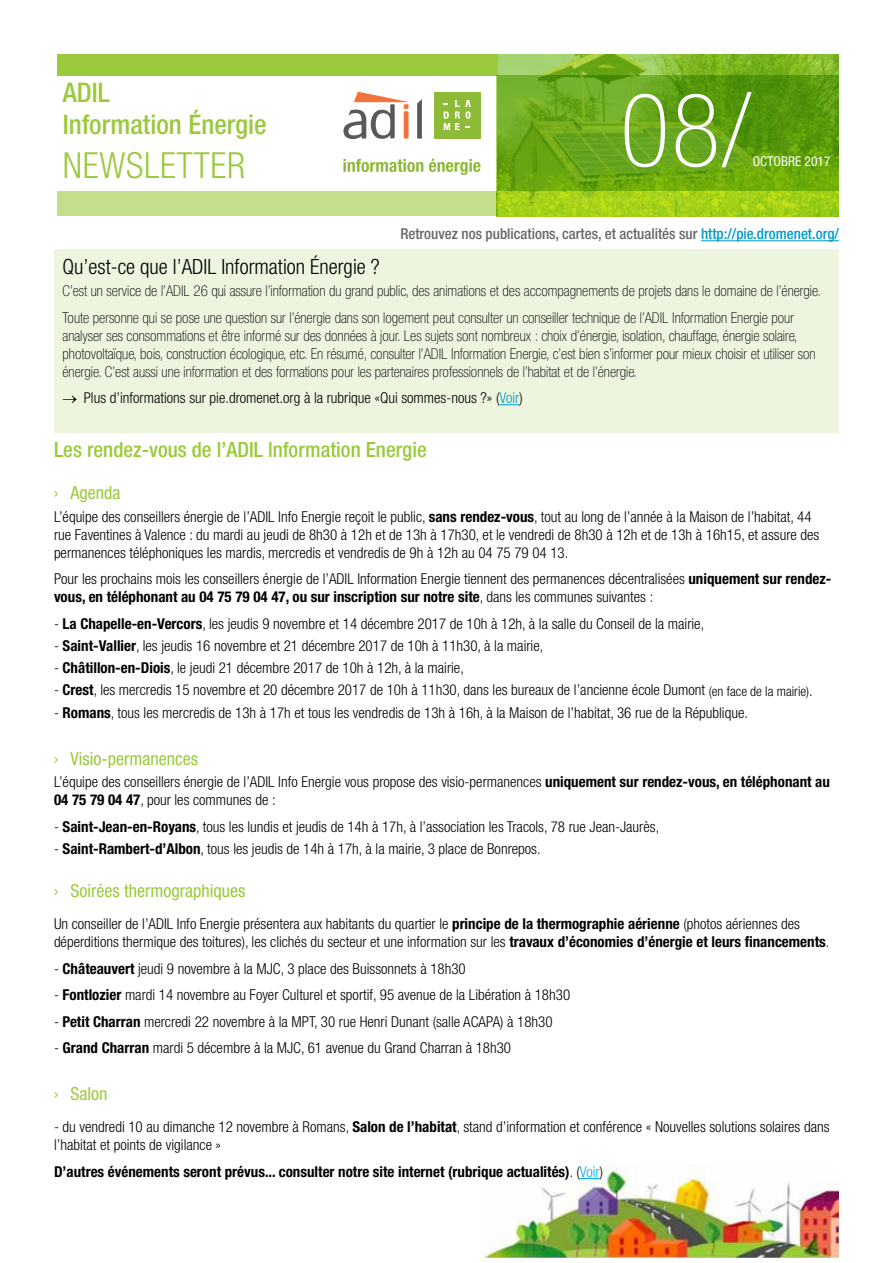
<style>
.page{position:relative;width:893px;height:1263px;background:#fff}
.page>*{position:absolute;margin:0;border:0;box-sizing:border-box;transform-origin:0 0}
.t1{font:100 condensed 102px "Helvetica Neue LT";color:#fff}
.t2{font:300 condensed 36px "Helvetica Neue LT";letter-spacing:.02em;color:#9aca3c}
.t3{font:500 condensed 27px/32.4px "Helvetica Neue LT";color:#9aca3c}
.t4{font:500 condensed 21px "Helvetica Neue LT";color:#9aca3c}
.t5{font:300 condensed 21px "Helvetica Neue LT";color:#000}
.t6{font:condensed 18px "Helvetica Neue LT";color:#9aca3c}
.t7{font:300 condensed 15px/18px "Helvetica Neue LT";color:#000}
.t8{font:100 condensed 15px/18px "Helvetica Neue LT";color:#000}
.t9{font:700 condensed 15px "Helvetica Neue LT";color:#000}
.t10{font:500 condensed 15px "Helvetica Neue LT";color:#656669}
.t11{font:condensed 13.5px "Helvetica Neue LT";color:#fff}
.s1{color:#009bc7}
.s2{font-weight:700}
.s3{font-size:13.5px}
.s4{font-weight:300}
.s5{font-weight:300;color:#00aeef}
</style>
<div class="page">
<img style="left:483px;top:1165px;width:356px;height:92px">
<img style="left:497px;top:54px;width:342px;height:162px">
<div style="left:57px;top:191px;width:440px;height:25px;background:#c3df8c"></div>
<div style="left:57px;top:54px;width:440px;height:22px;background:#9aca3c"></div>
<svg style="left:497px;top:75px;width:342px;height:116px;background:#65a415"></svg>
<svg style="left:343px;top:159px;width:80px;height:13px"></svg>
<svg style="left:429px;top:159px;width:51px;height:16px"></svg>
<svg style="left:343px;top:92px;width:66px;height:47px"></svg>
<svg style="left:417px;top:99px;width:5px;height:40px"></svg>
<div style="left:434px;top:92px;width:46px;height:47px;background:#8ebb37"></div>
<svg style="left:444px;top:100px;width:27px;height:30px"></svg>
<svg style="left:580px;top:1178px;width:20px;height:1px"></svg>
<hr style="left:701px;top:240px;width:138px;height:1px;background:#009bc7">
<div style="left:54px;top:249px;width:785px;height:184px;background:#edf5df"></div>
<svg style="left:499px;top:404px;width:20px;height:1px"></svg>
<h3 class="t3" style="left:63px;top:76px;width:206px">ADIL<br>Information Énergie</h3>
<h2 class="t2" style="left:63px;top:144px;width:184px">NEWSLETTER</h2>
<h1 class="t1" style="left:620px;top:73px;width:132px">08/</h1>
<p class="t11" style="left:753px;top:153px;width:79px">OCTOBRE 2017</p>
<p class="t10" style="left:400px;top:225px;width:440px">Retrouvez nos publications, cartes, et actualités sur <span class="s1">http://pie.dromenet.org/</span></p>
<h3 class="t5" style="left:63px;top:254px;width:319px">Qu’est-ce que l’ADIL Information Énergie ?</h3>
<p class="t8" style="left:63px;top:278px;width:760px;line-height:26.5px">C’est un service de l’ADIL 26 qui assure l’information du grand public, des animations et des accompagnements de projets dans le domaine de l’énergie.<br>Toute personne qui se pose une question sur l’énergie dans son logement peut consulter un conseiller technique de l’ADIL Information Energie pour</p>
<p class="t8" style="left:63px;top:326px;width:755px">analyser ses consommations et être informé sur des données à jour. Les sujets sont nombreux : choix d’énergie, isolation, chauffage, énergie solaire, photovoltaïque, bois, construction écologique, etc. En résumé, consulter l’ADIL Information Energie, c’est bien s’informer pour mieux choisir et utiliser son énergie. C’est aussi une information et des formations pour les partenaires professionnels de l’habitat et de l’énergie.</p>
<p class="t7" style="left:63px;top:389px;width:462px">→ Plus d’informations sur pie.dromenet.org à la rubrique «Qui sommes-nous ?» (<span class="s1">Voir</span>)</p>
<h3 class="t4" style="left:54px;top:437px;width:374px">Les rendez-vous de l’ADIL lnformation Energie</h3>
<p class="t6" style="left:54px;top:483px;width:68px">› Agenda</p>
<p class="t7" style="left:54px;top:507px;width:767px">L’équipe des conseillers énergie de l’ADIL Info Energie reçoit le public, <span class="s2">sans rendez-vous</span>, tout au long de l’année à la Maison de l’habitat, 44 rue Faventines à Valence : du mardi au jeudi de 8h30 à 12h et de 13h à 17h30, et le vendredi de 8h30 à 12h et de 13h à 16h15, et assure des permanences téléphoniques les mardis, mercredis et vendredis de 9h à 12h au 04 75 79 04 13.</p>
<p class="t7" style="left:54px;top:570px;width:779px">Pour les prochains mois les conseillers énergie de l’ADIL Information Energie tiennent des permanences décentralisées <span class="s2">uniquement sur rendez&shy;vous, en téléphonant au 04 75 79 04 47, ou sur inscription sur notre site</span>, dans les communes suivantes :</p>
<p class="t7" style="left:54px;top:614px;width:652px">- <span class="s2">La Chapelle-en-Vercors</span>, les jeudis 9 novembre et 14 décembre 2017 de 10h à 12h, à la salle du Conseil de la mairie,</p>
<p class="t7" style="left:54px;top:636px;width:491px">- <span class="s2">Saint-Vallier</span>, les jeudis 16 novembre et 21 décembre 2017 de 10h à 11h30, à la mairie,</p>
<p class="t7" style="left:54px;top:659px;width:411px">- <span class="s2">Châtillon-en-Diois</span>, le jeudi 21 décembre 2017 de 10h à 12h, à la mairie,</p>
<p class="t7" style="left:54px;top:681px;width:760px">- <span class="s2">Crest</span>, les mercredis 15 novembre et 20 décembre 2017 de 10h à 11h30, dans les bureaux de l’ancienne école Dumont <span class="s3">(en face de la mairie)</span>.</p>
<p class="t7" style="left:54px;top:703px;width:695px">- <span class="s2">Romans</span>, tous les mercredis de 13h à 17h et tous les vendredis de 13h à 16h, à la Maison de l’habitat, 36 rue de la République.</p>
<p class="t6" style="left:54px;top:748px;width:146px">› Visio-permanences</p>
<p class="t7" style="left:54px;top:773px;width:777px">L’équipe des conseillers énergie de l’ADIL Info Energie vous propose des visio-permanences <span class="s2">uniquement sur rendez-vous, en téléphonant au<br>04 75 79 04 47</span>, pour les communes de :</p>
<p class="t7" style="left:54px;top:817px;width:607px">- <span class="s2">Saint-Jean-en-Royans</span>, tous les lundis et jeudis de 14h à 17h, à l’association les Tracols, 78 rue Jean-Jaurès,</p>
<p class="t7" style="left:54px;top:839px;width:488px">- <span class="s2">Saint-Rambert-d’Albon</span>, tous les jeudis de 14h à 17h, à la mairie, 3 place de Bonrepos.</p>
<p class="t6" style="left:54px;top:880px;width:193px">› Soirées thermographiques</p>
<p class="t7" style="left:54px;top:914px;width:777px">Un conseiller de l’ADIL Info Energie présentera aux habitants du quartier le <span class="s2">principe de la thermographie aérienne</span> (photos aériennes des déperditions thermique des toitures), les clichés du secteur et une information sur les <span class="s2">travaux d’économies d’énergie et leurs financements</span>.</p>
<p class="t7" style="left:54px;top:959px;width:413px">- <span class="s2">Châteauvert</span> jeudi 9 novembre à la MJC, 3 place des Buissonnets à 18h30</p>
<p class="t7" style="left:54px;top:985px;width:518px">- <span class="s2">Fontlozier</span> mardi 14 novembre au Foyer Culturel et sportif, 95 avenue de la Libération à 18h30</p>
<p class="t7" style="left:54px;top:1012px;width:500px">- <span class="s2">Petit Charran</span> mercredi 22 novembre à la MPT, 30 rue Henri Dunant (salle ACAPA) à 18h30</p>
<p class="t7" style="left:54px;top:1039px;width:459px">- <span class="s2">Grand Charran</span> mardi 5 décembre à la MJC, 61 avenue du Grand Charran à 18h30</p>
<p class="t6" style="left:54px;top:1083px;width:55px">› Salon</p>
<p class="t7" style="left:54px;top:1118px;width:777px">- du vendredi 10 au dimanche 12 novembre à Romans, <span class="s2">Salon de l’habitat</span>, stand d’information et conférence « Nouvelles solutions solaires dans l’habitat et points de vigilance »</p>
<p class="t9" style="left:54px;top:1162px;width:550px">D’autres événements seront prévus... consulter notre site internet (rubrique actualités)<span class="s4">. (</span><span class="s5">Voir</span><span class="s4">)</span></p>
</div>
